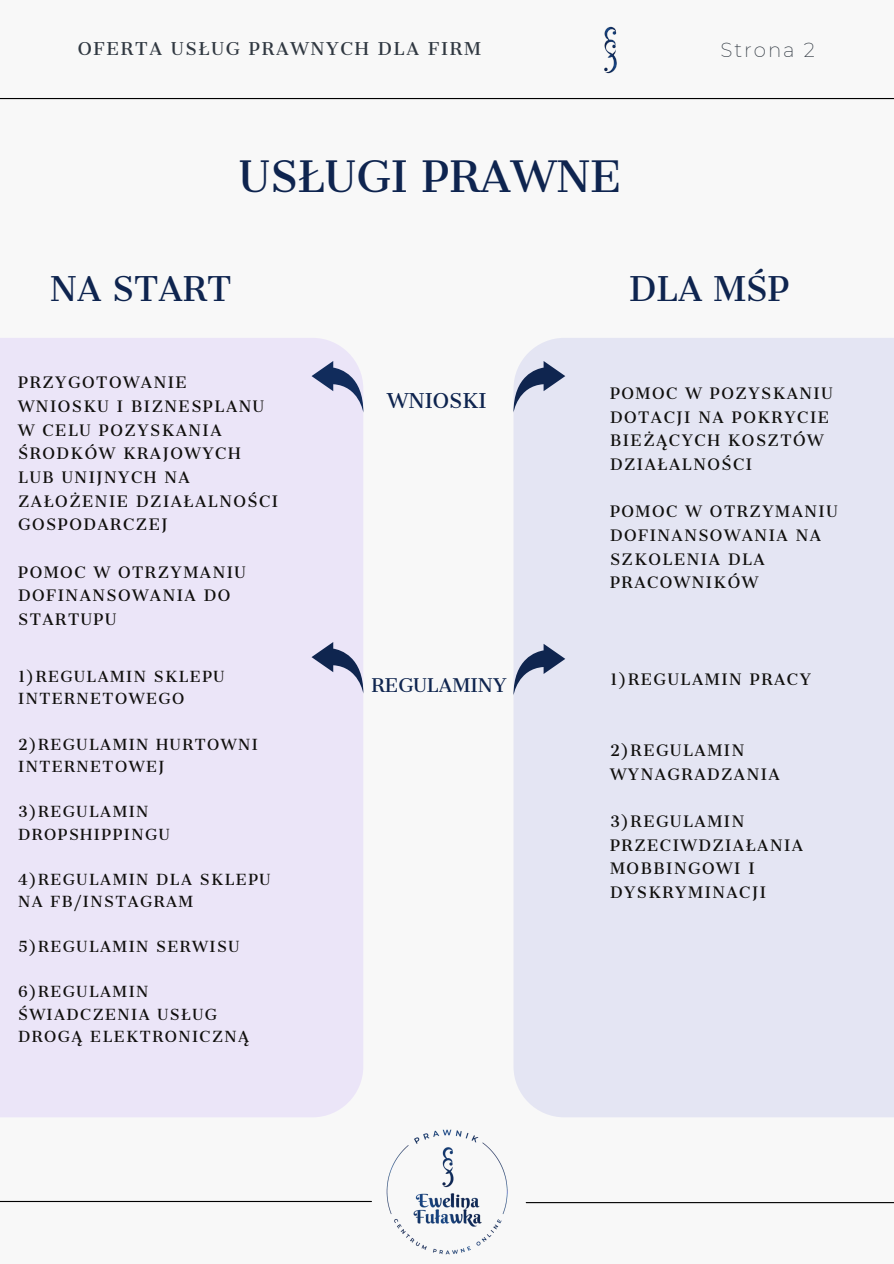
<style>
.page{position:relative;width:894px;height:1264px;background:#fff}
.page>*{position:absolute;margin:0;border:0;box-sizing:border-box;transform-origin:0 0}
.t1{font:41.25px "Cantata One";color:#0e244f}
.t2{font:32.55px "Cantata One";color:#0e244f}
.t3{font:200 19.8px "Montserrat";letter-spacing:.1em;color:#303841}
.t4{font:19.5px "Cantata One";color:#0e244f}
.t5{font:18px "Cantata One";color:#0f254f}
.t6{font:16.8px "Cantata One";letter-spacing:.1em;color:#303841}
.t7{font:15px/23.7px "Cantata One";letter-spacing:.1em;color:#100f0d}
.t8{font:14.55px/22.5px "Cantata One";letter-spacing:.1em;color:#100f0d}
</style>
<div class="page">
<div style="left:0;top:0;width:893px;height:1263px;background:#f8f8f8"></div>
<div style="left:513px;top:338px;width:380px;height:779px;background:#e4e5f3"></div>
<div style="left:0;top:338px;width:363px;height:779px;background:#ebe5f8"></div>
<svg style="left:311px;top:361px;width:52px;height:51px;background:#adb0cb"></svg>
<svg style="left:513px;top:361px;width:52px;height:51px;background:#a8aec4"></svg>
<svg style="left:311px;top:642px;width:52px;height:51px;background:#acaec7"></svg>
<svg style="left:513px;top:643px;width:52px;height:52px;background:#a8afc5"></svg>
<hr style="left:0;top:98px;width:893px;height:1px;background:#000">
<img style="left:604px;top:26px;width:13px;height:48px">
<img style="left:386px;top:1129px;width:122px;height:126px">
<hr style="left:0;top:1200px;width:371px;height:1px;background:#000">
<hr style="left:526px;top:1201px;width:367px;height:2px;background:#000">
<p class="t6" style="left:78px;top:39px;width:404px">OFERTA USŁUG PRAWNYCH DLA FIRM</p>
<p class="t3" style="left:720px;top:38px;width:96px">Strona 2</p>
<p class="t1" style="left:239px;top:151px;width:384px">USŁUGI PRAWNE</p>
<p class="t2" style="left:50px;top:268px;width:183px">NA START</p>
<p class="t2" style="left:629px;top:268px;width:161px">DLA MŚP</p>
<p class="t7" style="left:18px;top:371px;width:261px">PRZYGOTOWANIE<br>WNIOSKU I BIZNESPLANU<br>W CELU POZYSKANIA<br>ŚRODKÓW KRAJOWYCH<br>LUB UNIJNYCH NA<br>ZAŁOŻENIE DZIAŁALNOŚCI<br>GOSPODARCZEJ</p>
<p class="t7" style="left:18px;top:560px;width:229px">POMOC W OTRZYMANIU<br>DOFINANSOWANIA DO<br>STARTUPU</p>
<p class="t8" style="left:18px;top:665px;width:208px">1)REGULAMIN SKLEPU<br>INTERNETOWEGO</p>
<p class="t8" style="left:18px;top:733px;width:241px">2)REGULAMIN HURTOWNI<br>INTERNETOWEJ</p>
<p class="t8" style="left:18px;top:800px;width:153px">3)REGULAMIN<br>DROPSHIPPINGU</p>
<p class="t8" style="left:18px;top:868px;width:254px">4)REGULAMIN DLA SKLEPU<br>NA FB/INSTAGRAM</p>
<p class="t8" style="left:18px;top:935px;width:223px">5)REGULAMIN SERWISU</p>
<p class="t8" style="left:18px;top:980px;width:232px">6)REGULAMIN<br>ŚWIADCZENIA USŁUG<br>DROGĄ ELEKTRONICZNĄ</p>
<p class="t4" style="left:387px;top:388px;width:101px">WNIOSKI</p>
<p class="t7" style="left:610px;top:381px;width:224px">POMOC W POZYSKANIU<br>DOTACJI NA POKRYCIE<br>BIEŻĄCYCH KOSZTÓW<br>DZIAŁALNOŚCI</p>
<p class="t7" style="left:610px;top:500px;width:229px">POMOC W OTRZYMANIU<br>DOFINANSOWANIA NA<br>SZKOLENIA DLA<br>PRACOWNIKÓW</p>
<p class="t5" style="left:371px;top:673px;width:137px">REGULAMINY</p>
<p class="t7" style="left:610px;top:668px;width:202px">1)REGULAMIN PRACY</p>
<p class="t7" style="left:610px;top:739px;width:171px">2)REGULAMIN<br>WYNAGRADZANIA</p>
<p class="t7" style="left:610px;top:809px;width:195px">3)REGULAMIN<br>PRZECIWDZIAŁANIA<br>MOBBINGOWI I<br>DYSKRYMINACJI</p>
</div>
